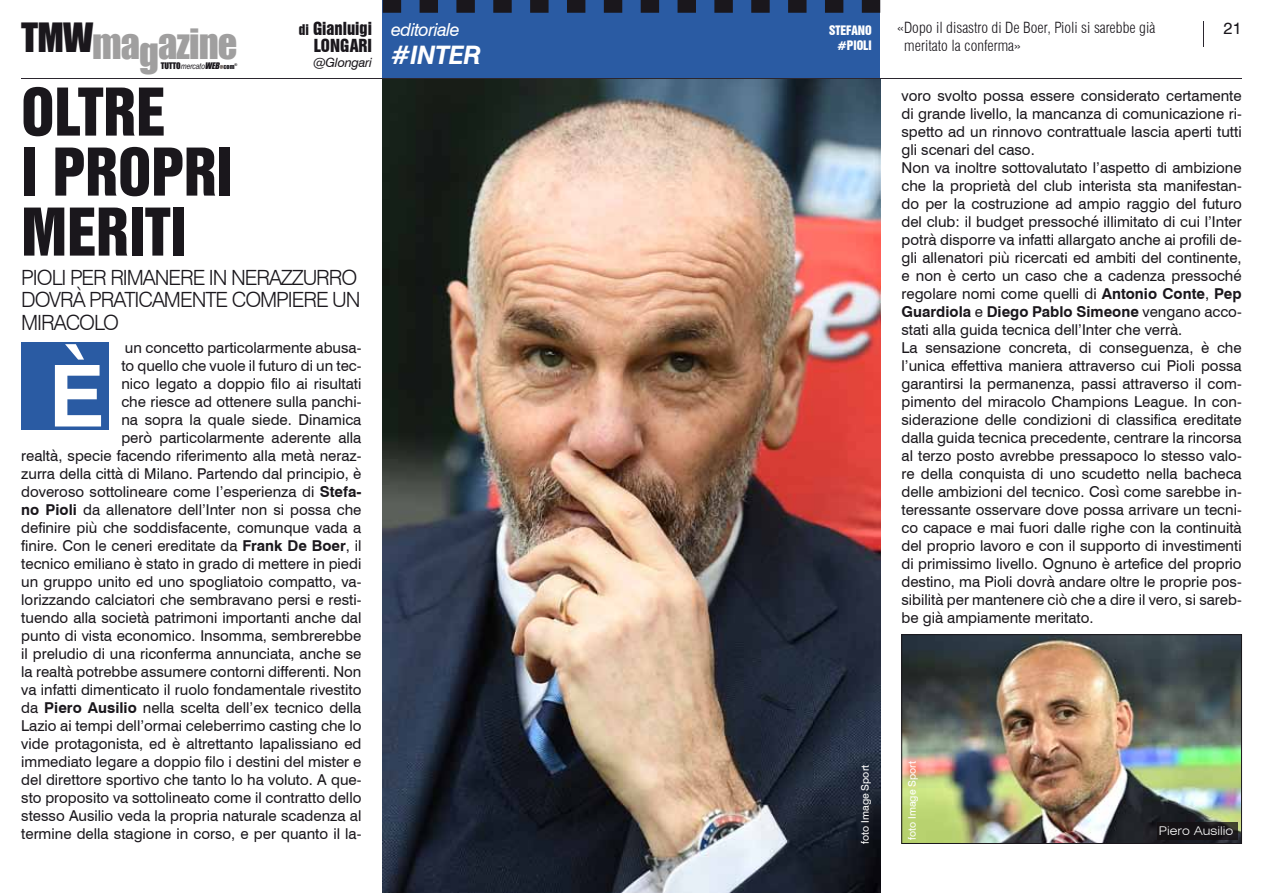
<style>
.page{position:relative;width:1263px;height:893px;background:#fff}
.page>*{position:absolute;margin:0;border:0;box-sizing:border-box;transform-origin:0 0}
.t1{font:700 85.5px "Swiss 721 BT";color:#fff}
.t2{font:60px/60px "Swiss 921 BT Regular A";color:#1a171c}
.t3{font:38.4px "Impact";letter-spacing:-.025em;color:#a09f9f}
.t4{font:italic 700 25.5px "Swiss 721 BT";letter-spacing:-.03em;color:#fff}
.t5{font:300 21px/22.5px "Swiss 721 BT";letter-spacing:-.05em;color:#1a171c}
.t6{font:italic 18px "Swiss 721 BT";letter-spacing:-.03em;color:#fff}
.t7{font:16.5px/16.5px "Swiss 921 BT Regular A";color:#1a171c;text-align:right}
.t8{font:16.5px "Swiss 721 BT";color:#1a171c}
.t9{font:15px/18px "Swiss 721 BT";color:#1a171c;text-align:right}
.t10{font:300 condensed 15px/18px "Swiss 721 BT";color:#1a171c}
.t11{font:italic 12.75px "Swiss 721 BT";letter-spacing:-.02em;color:#1a171c}
.t12{font:12px/15px "Swiss 921 BT Regular A";color:#fff;text-align:right}
.t13{font:300 expanded 12px "Swiss 721 BT";color:#fff}
.t14{font:10.5px "Swiss 721 BT";color:#fff}
.t15{font:italic 8.4px "Arial Narrow";color:#1a171c}
.s1{font-size:41.4px}
.s2{font-size:13.5px}
.s3{font-family:"Impact";font-style:normal}
.s4{font-family:"Impact"}
.s5{font-family:"Impact";font-style:normal;font-size:6.15px}
.s6{font-weight:700}
</style>
<div class="page">
<img style="left:383px;top:82px;width:497px;height:811px">
<div style="left:383px;top:0;width:497px;height:79px;background:#2a5ba3"></div>
<svg style="left:383px;top:0;width:497px;height:13px"></svg>
<hr style="left:1201px;top:19px;width:3px;height:29px;background:#1a171c;opacity:.75">
<div style="left:21px;top:342px;width:88px;height:87px;background:#2a5ba3"></div>
<div style="left:21px;top:77px;width:1221px;height:5px;background:#1a171c;opacity:.75"></div>
<img style="left:903px;top:636px;width:337px;height:206px">
<div style="left:901px;top:634px;width:341px;height:210px;border:1px solid #1a171c"></div>
<div style="left:1157px;top:823px;width:80px;height:17px;background:#140f11"></div>
<h3 class="t3" style="left:21px;top:15px;width:218px"><sup>TMW</sup>ma<span class="s1">g</span>azine</h3>
<p class="t12" style="left:829px;top:22px;width:44px">STEFANO #PIOLI</p>
<p class="t10" style="left:904px;top:18px;width:253px;text-indent:-7px">«Dopo il disastro di De Boer, Pioli si sarebbe già meritato la conferma»</p>
<p class="t7" style="left:299px;top:20px;width:75px"><span class="s2">DI</span> GIANLUIGI<br>LONGARI</p>
<p class="t11" style="left:313px;top:55px;width:60px">@Glongari</p>
<p class="t6" style="left:391px;top:19px;width:70px">editoriale</p>
<h3 class="t4" style="left:391px;top:39px;width:91px">#INTER</h3>
<p class="t15" style="left:161px;top:60px;width:78px"><span class="s3">TUTTO</span>mercato<span class="s4">WEB</span> <span class="s5">com</span><sup>®</sup></p>
<p class="t8" style="left:1223px;top:18px;width:20px">21</p>
<h2 class="t2" style="left:21px;top:81px;width:208px">OLTRE<br>I PROPRI<br>MERITI</h2>
<h3 class="t5" style="left:21px;top:266px;width:341px">PIOLI PER RI MANERE I N NERAZZURRO<br>DOVRÀ PRATI CAMENTE COMPI ERE UN<br>MI RACOLO</h3>
<h1 class="t1" style="left:49px;top:344px;width:57px">è</h1>
<p class="t9" style="left:21px;top:339px;width:342px">un concetto particolarmente abusa-<br>to quello che vuole il futuro di un tec-<br>nico legato a doppio filo ai risultati<br>che riesce ad ottenere sulla panchi-<br>na sopra la quale siede. Dinamica<br>però particolarmente aderente alla<br>realtà, specie facendo riferimento alla metà neraz&shy;zurra della città di Milano. Partendo dal principio, è doveroso sottolineare come l’esperienza di <span class="s6">Stefa&shy;no Pioli</span> da allenatore dell’Inter non si possa che definire più che soddisfacente, comunque vada a finire. Con le ceneri ereditate da <span class="s6">Frank De Boer</span>, il tecnico emiliano è stato in grado di mettere in piedi un gruppo unito ed uno spogliatoio compatto, va&shy;lorizzando calciatori che sembravano persi e resti&shy;tuendo alla società patrimoni importanti anche dal punto di vista economico. Insomma, sembrerebbe il preludio di una riconferma annunciata, anche se la realtà potrebbe assumere contorni differenti. Non va infatti dimenticato il ruolo fondamentale rivestito da <span class="s6">Piero Ausilio</span> nella scelta dell’ex tecnico della Lazio ai tempi dell’ormai celeberrimo casting che lo vide protagonista, ed è altrettanto lapalissiano ed immediato legare a doppio filo i destini del mister e del direttore sportivo che tanto lo ha voluto. A que&shy;sto proposito va sottolineato come il contratto dello stesso Ausilio veda la propria naturale scadenza al termine della stagione in corso, e per quanto il la-</p>
<p class="t9" style="left:901px;top:87px;width:342px;text-align:left">voro svolto possa essere considerato certamente di grande livello, la mancanza di comunicazione ri&shy;spetto ad un rinnovo contrattuale lascia aperti tutti gli scenari del caso.<br>Non va inoltre sottovalutato l’aspetto di ambizione che la proprietà del club interista sta manifestan&shy;do per la costruzione ad ampio raggio del futuro del club: il budget pressoché illimitato di cui l’Inter potrà disporre va infatti allargato anche ai profili de&shy;gli allenatori più ricercati ed ambiti del continente, e non è certo un caso che a cadenza pressoché regolare nomi come quelli di <span class="s6">Antonio Conte</span>, <span class="s6">Pep Guardiola</span> e <span class="s6">Diego Pablo Simeone</span> vengano acco&shy;stati alla guida tecnica dell’Inter che verrà.<br>La sensazione concreta, di conseguenza, è che l’unica effettiva maniera attraverso cui Pioli possa garantirsi la permanenza, passi attraverso il com&shy;pimento del miracolo Champions League. In con&shy;siderazione delle condizioni di classifica ereditate dalla guida tecnica precedente, centrare la rincorsa al terzo posto avrebbe pressapoco lo stesso valo&shy;re della conquista di uno scudetto nella bacheca delle ambizioni del tecnico. Così come sarebbe in&shy;teressante osservare dove possa arrivare un tecni&shy;co capace e mai fuori dalle righe con la continuità del proprio lavoro e con il supporto di investimenti di primissimo livello. Ognuno è artefice del proprio destino, ma Pioli dovrà andare oltre le proprie pos&shy;sibilità per mantenere ciò che a dire il vero, si sareb&shy;be già ampiamente meritato.</p>
<p class="t14" style="left:859px;top:844px;width:80px;rotate:-90deg">foto Image Sport</p>
<p class="t14" style="left:906px;top:840px;width:80px;rotate:-90deg">foto Image Sport</p>
<p class="t13" style="left:1159px;top:823px;width:76px">Piero Ausilio</p>
</div>
